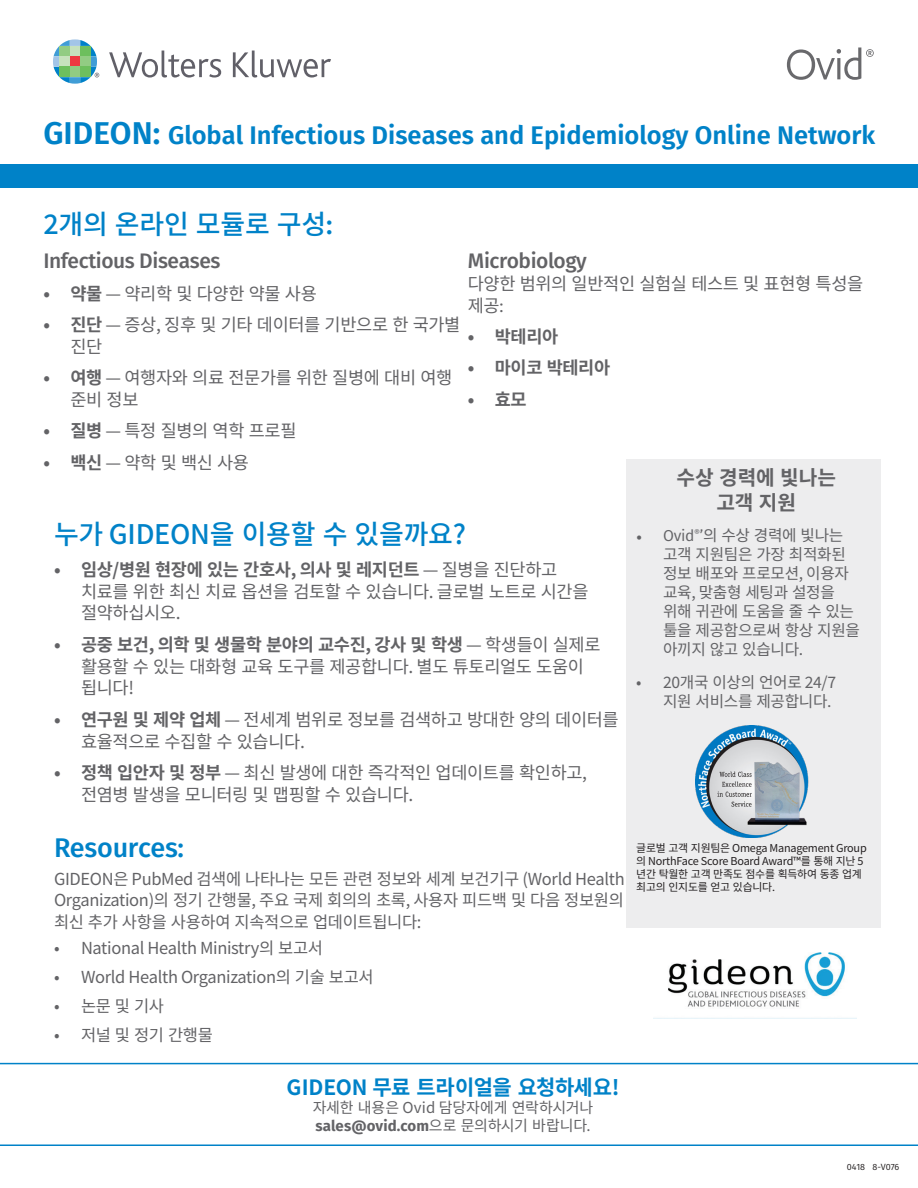
<style>
.page{position:relative;width:918px;height:1188px;background:#fff}
.page>*{position:absolute;margin:0;border:0;box-sizing:border-box;transform-origin:0 0}
.t1{font:500 27px "Noto Sans KR";letter-spacing:-.01em;color:#0082c8}
.t2{font:500 27px "Fira Sans";letter-spacing:-.01em;color:#0082c8}
.t3{font:600 25.5px "Fira Sans";color:#0082c8}
.t4{font:500 21px "Fira Sans";letter-spacing:-.02em;color:#636366}
.t5{font:700 21px "Noto Sans KR";letter-spacing:-.015em;color:#0082c8}
.t6{font:700 20.25px "Noto Sans KR";letter-spacing:-.005em;color:#636366}
.t7{font:17.55px/21.8px "Noto Sans KR";letter-spacing:-.02em;color:#636366}
.t8{font:700 17.55px "Noto Sans KR";letter-spacing:-.02em;color:#636366}
.t9{font:16.5px/21.8px "Noto Sans KR";letter-spacing:-.02em;color:#636366;text-align:justify}
.t10{font:15.75px/18.9px "Noto Sans KR";letter-spacing:-.02em;color:#636366}
.t11{font:700 15px "Fira Sans";letter-spacing:.005em;color:#636366}
.t12{font:15px "Noto Sans KR";letter-spacing:-.01em;color:#636366}
.t13{font:10.8px/13px "Noto Sans KR";letter-spacing:-.02em;color:#231f20}
.t14{font:9px "Fira Sans";color:#231f20}
.s1{font-size:31.5px}
.s2{font-family:"Fira Sans"}
.s3{font-weight:700}
.s4{font-family:"Minion Pro"}
.s5{font-family:"Noto Sans KR";font-weight:400}
</style>
<div class="page">
<svg style="left:0;top:1063px;width:918px;height:83px"></svg>
<div style="left:0;top:164px;width:918px;height:24px;background:#0082c8"></div>
<svg style="left:109px;top:51px;width:112px;height:27px"></svg>
<svg style="left:233px;top:51px;width:98px;height:27px"></svg>
<svg style="left:53px;top:39px;width:46px;height:45px"></svg>
<svg style="left:787px;top:47px;width:87px;height:33px"></svg>
<div style="left:626px;top:459px;width:255px;height:469px;background:#ededee"></div>
<img style="left:696px;top:726px;width:113px;height:111px">
<img style="left:653px;top:952px;width:203px;height:67px">
<p class="t3" style="left:43px;top:114px;width:833px"><span class="s1">GIDEON:</span> Global Infectious Diseases and Epidemiology Online Network</p>
<p class="t1" style="left:43px;top:209px;width:291px">2개의 온라인 모듈로 구성<span class="s2">:</span></p>
<p class="t4" style="left:43px;top:244px;width:179px">Infectious Diseases</p>
<p class="t7" style="left:43px;top:283px;width:275px"><span class="s3">• 약물</span> — 약리학 및 다양한 약물 사용</p>
<p class="t7" style="left:70px;top:314px;width:392px;text-indent:-27px"><span class="s3">• 진단</span> — 증상, 징후 및 기타 데이터를 기반으로 한 국가별 진단</p>
<p class="t7" style="left:70px;top:367px;width:383px;text-indent:-27px"><span class="s3">• 여행</span> — 여행자와 의료 전문가를 위한 질병에 대비 여행 준비 정보</p>
<p class="t7" style="left:43px;top:420px;width:255px"><span class="s3">• 질병</span> — 특정 질병의 역학 프로필</p>
<p class="t7" style="left:43px;top:452px;width:207px"><span class="s3">• 백신</span> — 약학 및 백신 사용</p>
<p class="t4" style="left:468px;top:244px;width:121px">Microbiology</p>
<p class="t7" style="left:468px;top:273px;width:397px">다양한 범위의 일반적인 실험실 테스트 및 표현형 특성을 제공<span class="s2">:</span></p>
<p class="t8" style="left:468px;top:327px;width:92px">• 박테리아</p>
<p class="t8" style="left:468px;top:358px;width:144px">• 마이코 박테리아</p>
<p class="t8" style="left:468px;top:390px;width:60px">• 효모</p>
<p class="t6" style="left:677px;top:466px;width:161px">수상 경력에 빛나는</p>
<p class="t6" style="left:716px;top:491px;width:81px">고객 지원</p>
<p class="t10" style="left:663px;top:526px;width:198px;text-indent:-27px"><span class="s4">•</span> <span class="s2">Ovid</span><sup>®</sup><span class="s2">’</span>의 수상 경력에 빛나는 고객 지원팀은 가장 최적화된 정보 배포와 프로모션, 이용자 교육, 맞춤형 세팅과 설정을 위해 귀관에 도움을 줄 수 있는 툴을 제공함으로써 항상 지원을 아끼지 않고 있습니다.</p>
<p class="t10" style="left:636px;top:673px;width:202px;text-align:right">• 20개국 이상의 언어로 24/7 지원 서비스를 제공합니다.</p>
<p class="t1" style="left:54px;top:519px;width:414px">누가 GIDEON을 이용할 수 있을까요?</p>
<p class="t7" style="left:81px;top:559px;width:509px;text-indent:-27px"><span class="s3">• 임상/병원 현장에 있는 간호사, 의사 및 레지던트</span> — 질병을 진단하고 치료를 위한 최신 치료 옵션을 검토할 수 있습니다. 글로벌 노트로 시간을 절약하십시오.</p>
<p class="t7" style="left:81px;top:634px;width:521px;text-indent:-27px"><span class="s3">• 공중 보건, 의학 및 생물학 분야의 교수진, 강사 및 학생</span> — 학생들이 실제로 활용할 수 있는 대화형 교육 도구를 제공합니다. 별도 튜토리얼도 도움이 됩니다!</p>
<p class="t7" style="left:81px;top:709px;width:539px;text-indent:-27px"><span class="s3">• 연구원 및 제약 업체</span> — 전세계 범위로 정보를 검색하고 방대한 양의 데이터를 효율적으로 수집할 수 있습니다.</p>
<p class="t7" style="left:81px;top:762px;width:508px;text-indent:-27px"><span class="s3">• 정책 입안자 및 정부</span> — 최신 발생에 대한 즉각적인 업데이트를 확인하고, 전염병 발생을 모니터링 및 맵핑할 수 있습니다.</p>
<p class="t2" style="left:54px;top:826px;width:132px">Resources:</p>
<p class="t9" style="left:54px;top:868px;width:572px">GIDEON은 PubMed 검색에 나타나는 모든 관련 정보와 세계 보건기구 (World Health Organization)의 정기 간행물, 주요 국제 회의의 초록, 사용자 피드백 및 다음 정보원의 최신 추가 사항을 사용하여 지속적으로 업데이트됩니다:</p>
<p class="t9" style="left:54px;top:937px;width:271px">• National Health Ministry의 보고서</p>
<p class="t9" style="left:54px;top:966px;width:321px">• World Health Organization의 기술 보고서</p>
<p class="t9" style="left:54px;top:995px;width:112px">• 논문 및 기사</p>
<p class="t9" style="left:54px;top:1025px;width:160px">• 저널 및 정기 간행물</p>
<p class="t13" style="left:636px;top:841px;width:232px">글로벌 고객 지원팀은 Omega Management Group 의 NorthFace Score Board Award™를 통해 지난 5 년간 탁월한 고객 만족도 점수를 획득하여 동종 업계 최고의 인지도를 얻고 있습니다.</p>
<p class="t5" style="left:287px;top:1075px;width:334px">GIDEON 무료 트라이얼을 요청하세요!</p>
<p class="t12" style="left:313px;top:1099px;width:282px">자세한 내용은 Ovid 담당자에게 연락하시거나</p>
<p class="t11" style="left:315px;top:1113px;width:277px">sales@ovid.com<span class="s5">으로 문의하시기 바랍니다.</span></p>
<p class="t14" style="left:847px;top:1161px;width:54px">0418 8-V076</p>
</div>
